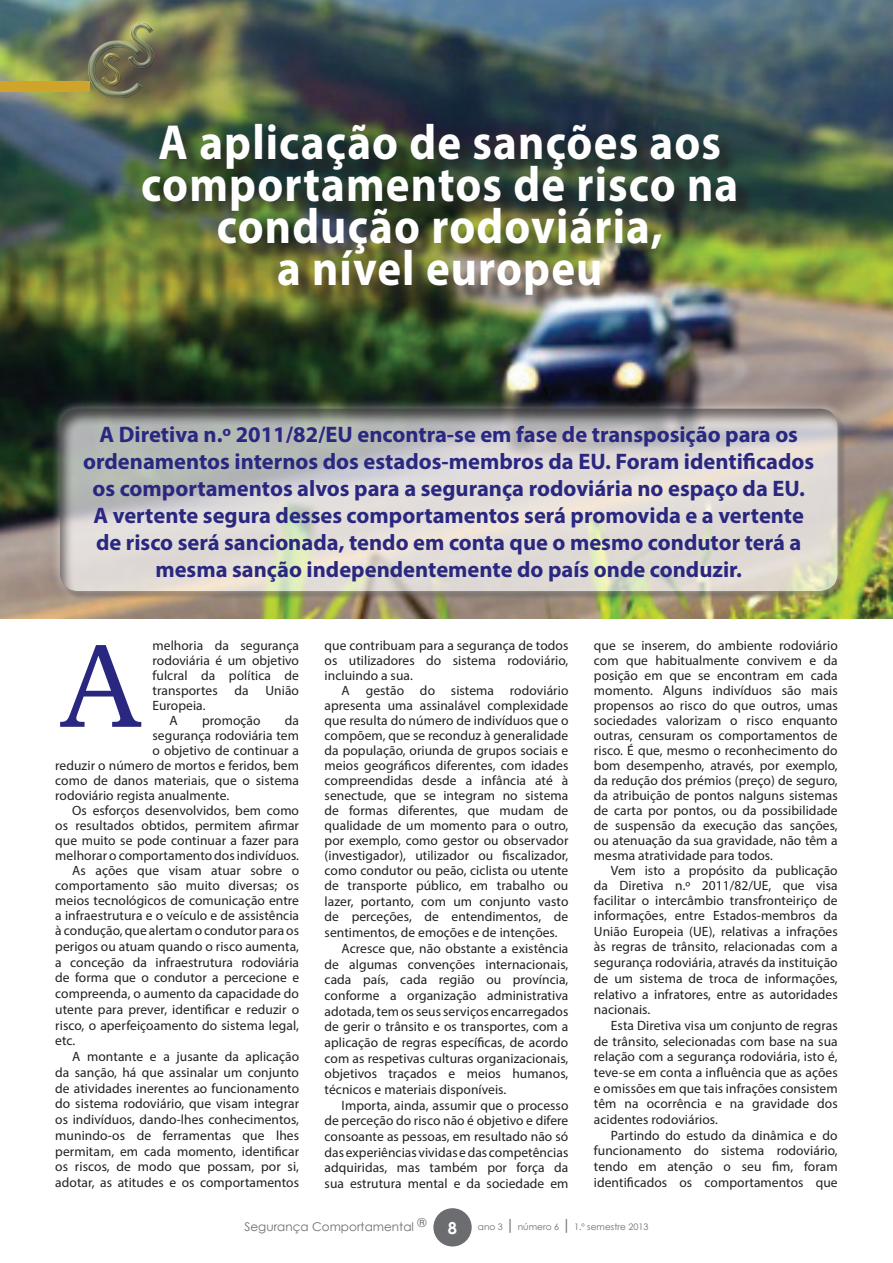
<style>
.page{position:relative;width:893px;height:1263px;background:#fff}
.page>*{position:absolute;margin:0;border:0;box-sizing:border-box;transform-origin:0 0}
.t1{font:120px "Bookman Old Style";color:#292780}
.t2{font:700 49.5px/42px "Myriad Pro";letter-spacing:.025em;color:#fff;text-align:center;scale:.91 1}
.t3{font:700 22.5px/27px "Myriad Pro";color:#292780;text-align:center}
.t4{font:700 16.5px "Century Gothic";color:#fff}
.t5{font:13.5px/15px "Myriad Pro";letter-spacing:.005em;color:#231f20;text-align:justify}
.t6{font:12px "Century Gothic";color:#6c6d70}
.t7{font:9px "Century Gothic";color:#6c6d70}
.s1{font-size:15px}
</style>
<div class="page">
<div style="left:433px;top:1208px;width:39px;height:38px;background:#6c6d70;border-radius:50%"></div>
<img style="left:0;top:0;width:893px;height:618px">
<div style="left:50px;top:399px;width:797px;height:201px;background:#fff;opacity:.75"></div>
<div style="left:60px;top:401px;width:780px;height:190px;background:#231f20;opacity:.75"></div>
<div style="left:145px;top:126px;width:609px;height:188px;background:#231f20;opacity:.75"></div>
<div style="left:0;top:82px;width:89px;height:10px;background:#d0a32a"></div>
<img style="left:72px;top:6px;width:105px;height:106px">
<h2 class="t2" style="left:141px;top:120px;width:658px">A aplicação de sanções aos comportamentos de risco na condução rodoviária,<br>a nível europeu</h2>
<p class="t3" style="left:83px;top:420px;width:733px">A Diretiva n.º 2011/82/EU encontra-se em fase de transposição para os ordenamentos internos dos estados-membros da EU. Foram identificados os comportamentos alvos para a segurança rodoviária no espaço da EU.<br>A vertente segura desses comportamentos será promovida e a vertente de risco será sancionada, tendo em conta que o mesmo condutor terá a mesma sanção independentemente do país onde conduzir.</p>
<p class="t5" style="left:153px;top:638px;width:148px">melhoria da segurança</p>
<p class="t5" style="left:153px;top:653px;width:148px">rodoviária é um objetivo</p>
<p class="t5" style="left:153px;top:668px;width:148px">fulcral da política de</p>
<p class="t5" style="left:153px;top:683px;width:148px">transportes da União</p>
<p class="t5" style="left:153px;top:698px;width:55px">Europeia.</p>
<p class="t5" style="left:170px;top:713px;width:10px">A</p>
<p class="t5" style="left:202px;top:713px;width:60px">promoção</p>
<p class="t5" style="left:285px;top:713px;width:16px">da</p>
<p class="t5" style="left:153px;top:728px;width:148px">segurança rodoviária tem</p>
<p class="t5" style="left:153px;top:743px;width:148px">o objetivo de continuar a</p>
<p class="t5" style="left:55px;top:758px;width:245px">reduzir o número de mortos e feridos, bem</p>
<p class="t5" style="left:55px;top:773px;width:245px">como de danos materiais, que o sistema</p>
<p class="t5" style="left:55px;top:788px;width:175px">rodoviário regista anualmente.</p>
<p class="t5" style="left:72px;top:803px;width:228px">Os esforços desenvolvidos, bem como</p>
<p class="t5" style="left:55px;top:818px;width:245px">os resultados obtidos, permitem afirmar</p>
<p class="t5" style="left:55px;top:833px;width:245px">que muito se pode continuar a fazer para</p>
<p class="t5" style="left:55px;top:848px;width:245px">melhorar o comportamento dos indivíduos.</p>
<p class="t5" style="left:72px;top:863px;width:228px">As ações que visam atuar sobre o</p>
<p class="t5" style="left:55px;top:878px;width:245px">comportamento são muito diversas; os</p>
<p class="t5" style="left:55px;top:893px;width:245px">meios tecnológicos de comunicação entre</p>
<p class="t5" style="left:55px;top:908px;width:245px">a infraestrutura e o veículo e de assistência</p>
<p class="t5" style="left:55px;top:923px;width:245px">à condução, que alertam o condutor para os</p>
<p class="t5" style="left:55px;top:939px;width:245px">perigos ou atuam quando o risco aumenta,</p>
<p class="t5" style="left:55px;top:954px;width:245px">a conceção da infraestrutura rodoviária</p>
<p class="t5" style="left:55px;top:970px;width:245px">de forma que o condutor a percecione e</p>
<p class="t5" style="left:55px;top:986px;width:245px">compreenda, o aumento da capacidade do</p>
<p class="t5" style="left:55px;top:1002px;width:245px">utente para prever, identificar e reduzir o</p>
<p class="t5" style="left:55px;top:1017px;width:245px">risco, o aperfeiçoamento do sistema legal,</p>
<p class="t5" style="left:55px;top:1033px;width:22px">etc.</p>
<p class="t5" style="left:72px;top:1049px;width:228px">A montante e a jusante da aplicação</p>
<p class="t5" style="left:55px;top:1065px;width:245px">da sanção, há que assinalar um conjunto</p>
<p class="t5" style="left:55px;top:1080px;width:245px">de atividades inerentes ao funcionamento</p>
<p class="t5" style="left:55px;top:1096px;width:245px">do sistema rodoviário, que visam integrar</p>
<p class="t5" style="left:55px;top:1112px;width:245px">os indivíduos, dando-lhes conhecimentos,</p>
<p class="t5" style="left:55px;top:1128px;width:245px">munindo-os de ferramentas que lhes</p>
<p class="t5" style="left:55px;top:1143px;width:245px">permitam, em cada momento, identificar</p>
<p class="t5" style="left:55px;top:1159px;width:245px">os riscos, de modo que possam, por si,</p>
<p class="t5" style="left:55px;top:1175px;width:245px">adotar, as atitudes e os comportamentos</p>
<h1 class="t1" style="left:60px;top:608px;width:83px">A</h1>
<p class="t5" style="left:325px;top:638px;width:245px">que contribuam para a segurança de todos os utilizadores do sistema rodoviário, incluindo a sua.</p>
<p class="t5" style="left:342px;top:683px;width:228px">A gestão do sistema rodoviário</p>
<p class="t5" style="left:325px;top:698px;width:245px">apresenta uma assinalável complexidade</p>
<p class="t5" style="left:325px;top:713px;width:245px">que resulta do número de indivíduos que o</p>
<p class="t5" style="left:325px;top:728px;width:245px">compõem, que se reconduz à generalidade</p>
<p class="t5" style="left:325px;top:743px;width:245px">da população, oriunda de grupos sociais e</p>
<p class="t5" style="left:325px;top:758px;width:245px">meios geográficos diferentes, com idades</p>
<p class="t5" style="left:325px;top:773px;width:245px">compreendidas desde a infância até à</p>
<p class="t5" style="left:325px;top:788px;width:245px">senectude, que se integram no sistema</p>
<p class="t5" style="left:325px;top:803px;width:245px">de formas diferentes, que mudam de</p>
<p class="t5" style="left:325px;top:818px;width:245px">qualidade de um momento para o outro,</p>
<p class="t5" style="left:325px;top:833px;width:245px">por exemplo, como gestor ou observador</p>
<p class="t5" style="left:325px;top:848px;width:245px">(investigador), utilizador ou fiscalizador,</p>
<p class="t5" style="left:325px;top:863px;width:245px">como condutor ou peão, ciclista ou utente</p>
<p class="t5" style="left:325px;top:878px;width:245px">de transporte público, em trabalho ou</p>
<p class="t5" style="left:325px;top:893px;width:245px">lazer, portanto, com um conjunto vasto</p>
<p class="t5" style="left:325px;top:909px;width:245px">de perceções, de entendimentos, de</p>
<p class="t5" style="left:325px;top:925px;width:235px">sentimentos, de emoções e de intenções.</p>
<p class="t5" style="left:342px;top:940px;width:228px">Acresce que, não obstante a existência</p>
<p class="t5" style="left:325px;top:956px;width:245px">de algumas convenções internacionais,</p>
<p class="t5" style="left:325px;top:972px;width:245px">cada país, cada região ou província,</p>
<p class="t5" style="left:325px;top:987px;width:245px">conforme a organização administrativa</p>
<p class="t5" style="left:325px;top:1003px;width:245px">adotada, tem os seus serviços encarregados</p>
<p class="t5" style="left:325px;top:1019px;width:245px">de gerir o trânsito e os transportes, com a</p>
<p class="t5" style="left:325px;top:1035px;width:245px">aplicação de regras específicas, de acordo</p>
<p class="t5" style="left:325px;top:1050px;width:245px">com as respetivas culturas organizacionais,</p>
<p class="t5" style="left:325px;top:1066px;width:245px">objetivos traçados e meios humanos,</p>
<p class="t5" style="left:325px;top:1082px;width:183px">técnicos e materiais disponíveis.</p>
<p class="t5" style="left:342px;top:1097px;width:228px">Importa, ainda, assumir que o processo</p>
<p class="t5" style="left:325px;top:1113px;width:245px">de perceção do risco não é objetivo e difere</p>
<p class="t5" style="left:325px;top:1129px;width:245px">consoante as pessoas, em resultado não só</p>
<p class="t5" style="left:325px;top:1144px;width:245px">das experiências vividas e das competências</p>
<p class="t5" style="left:325px;top:1160px;width:245px">adquiridas, mas também por força da</p>
<p class="t5" style="left:325px;top:1176px;width:245px">sua estrutura mental e da sociedade em</p>
<p class="t5" style="left:594px;top:638px;width:245px">que se inserem, do ambiente rodoviário com que habitualmente convivem e da posição em que se encontram em cada momento. Alguns indivíduos são mais propensos ao risco do que outros, umas sociedades valorizam o risco enquanto outras, censuram os comportamentos de risco. É que, mesmo o reconhecimento do bom desempenho, através, por exemplo, da redução dos prémios (preço) de seguro, da atribuição de pontos nalguns sistemas de carta por pontos, ou da possibilidade de suspensão da execução das sanções, ou atenuação da sua gravidade, não têm a mesma atratividade para todos.</p>
<p class="t5" style="left:594px;top:863px;width:245px;line-height:15.5px;text-indent:17px">Vem isto a propósito da publicação da Diretiva n.º 2011/82/UE, que visa facilitar o intercâmbio transfronteiriço de informações, entre Estados-membros da União Europeia (UE), relativas a infrações às regras de trânsito, relacionadas com a segurança rodoviária, através da instituição de um sistema de troca de informações, relativo a infratores, entre as autoridades nacionais.</p>
<p class="t5" style="left:594px;top:1017px;width:245px;line-height:15.8px;text-indent:17px">Esta Diretiva visa um conjunto de regras de trânsito, selecionadas com base na sua relação com a segurança rodoviária, isto é, teve-se em conta a influência que as ações e omissões em que tais infrações consistem têm na ocorrência e na gravidade dos acidentes rodoviários.</p>
<p class="t5" style="left:594px;top:1127px;width:245px;line-height:15.8px;text-indent:17px">Partindo do estudo da dinâmica e do funcionamento do sistema rodoviário, tendo em atenção o seu fim, foram identificados os comportamentos que</p>
<p class="t6" style="left:245px;top:1218px;width:183px">Segurança Comportamental ®</p>
<p class="t4" style="left:448px;top:1215px;width:11px">8</p>
<p class="t7" style="left:478px;top:1221px;width:172px">ano 3 <span class="s1">|</span> número 6 <span class="s1">|</span> 1.º semestre 2013</p>
</div>
